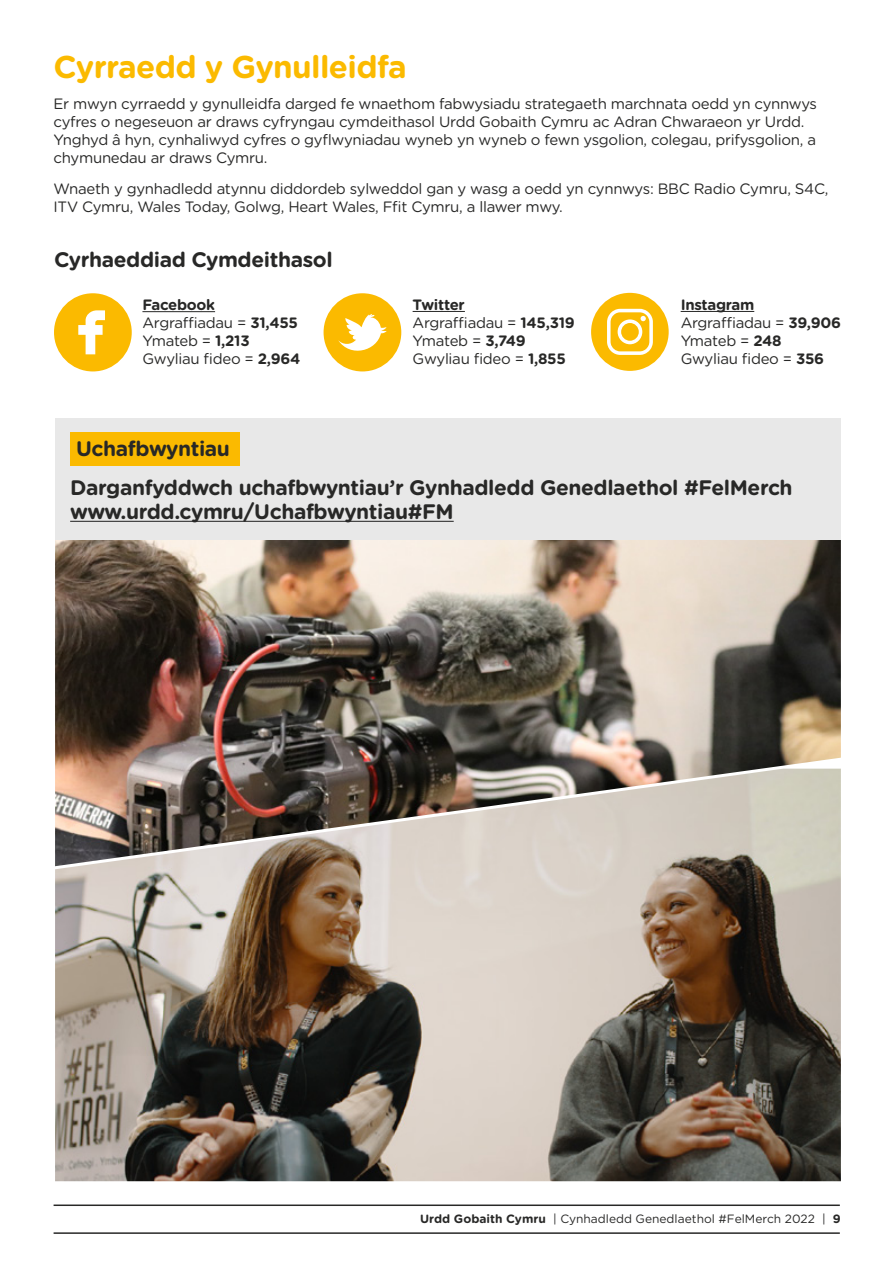
<style>
.page{position:relative;width:893px;height:1263px;background:#fff}
.page>*{position:absolute;margin:0;border:0;box-sizing:border-box;transform-origin:0 0}
.t1{font:700 31.5px "Gotham Rounded";letter-spacing:-.02em;color:#fbba00}
.t2{font:700 21px/39.3px "Gotham Rounded";letter-spacing:-.02em;color:#282827}
.t3{font:15px/18px "Gotham Rounded";letter-spacing:-.02em;color:#282827}
.t4{font:12px "Gotham Rounded";color:#282827}
.s1{font-weight:700}
</style>
<div class="page">
<img style="left:55px;top:866px;width:786px;height:315px">
<svg style="left:324px;top:293px;width:77px;height:78px"></svg>
<svg style="left:54px;top:293px;width:78px;height:78px"></svg>
<svg style="left:591px;top:293px;width:78px;height:78px"></svg>
<hr style="left:142px;top:311px;width:73px;height:1px;background:#282827">
<hr style="left:413px;top:311px;width:52px;height:1px;background:#282827">
<hr style="left:681px;top:311px;width:73px;height:1px;background:#282827">
<img style="left:55px;top:539px;width:786px;height:327px">
<div style="left:55px;top:418px;width:786px;height:121px;background:#e8e8e8"></div>
<div style="left:70px;top:433px;width:169px;height:33px;background:#fbba00"></div>
<hr style="left:70px;top:521px;width:384px;height:1px;background:#282827">
<hr style="left:54px;top:1232px;width:786px;height:2px;background:#282827">
<hr style="left:54px;top:1204px;width:786px;height:2px;background:#282827">
<h1 class="t1" style="left:54px;top:44px;width:355px">Cyrraedd y Gynulleidfa</h1>
<p class="t3" style="left:54px;top:94px;width:765px">Er mwyn cyrraedd y gynulleidfa darged fe wnaethom fabwysiadu strategaeth marchnata oedd yn cynnwys cyfres o negeseuon ar draws cyfryngau cymdeithasol Urdd Gobaith Cymru ac Adran Chwaraeon yr Urdd.<br>Ynghyd â hyn, cynhaliwyd cyfres o gyflwyniadau wyneb yn wyneb o fewn ysgolion, colegau, prifysgolion, a chymunedau ar draws Cymru.</p>
<p class="t3" style="left:54px;top:179px;width:776px">Wnaeth y gynhadledd atynnu diddordeb sylweddol gan y wasg a oedd yn cynnwys: BBC Radio Cymru, S4C,<br>ITV Cymru, Wales Today, Golwg, Heart Wales, Ffit Cymru, a llawer mwy.</p>
<h2 class="t2" style="left:54px;top:239px;width:280px">Cyrhaeddiad Cymdeithasol</h2>
<p class="t3" style="left:142px;top:295px;width:160px"><span class="s1">Facebook<br></span>Argraffiadau = <span class="s1">31,455<br></span>Ymateb = <span class="s1">1,213<br></span>Gwyliau fideo = <span class="s1">2,964</span></p>
<p class="t3" style="left:413px;top:295px;width:164px"><span class="s1">Twitter<br></span>Argraffiadau = <span class="s1">145,319<br></span>Ymateb = <span class="s1">3,749<br></span>Gwyliau fideo = <span class="s1">1,855</span></p>
<p class="t3" style="left:681px;top:295px;width:162px"><span class="s1">Instagram<br></span>Argraffiadau = <span class="s1">39,906<br></span>Ymateb = <span class="s1">248<br></span>Gwyliau fideo = <span class="s1">356</span></p>
<h2 class="t2" style="left:70px;top:428px;width:724px">Uchafbwyntiau<br>Darganfyddwch uchafbwyntiau’r Gynhadledd Genedlaethol #FelMerch</h2>
<h2 class="t2" style="left:70px;top:491px;width:385px">www.urdd.cymru/Uchafbwyntiau#FM</h2>
<p class="t4" style="left:420px;top:1210px;width:422px"><span class="s1">Urdd Gobaith Cymru</span> | Cynhadledd Genedlaethol #FelMerch 2022 | <span class="s1">9</span></p>
</div>
